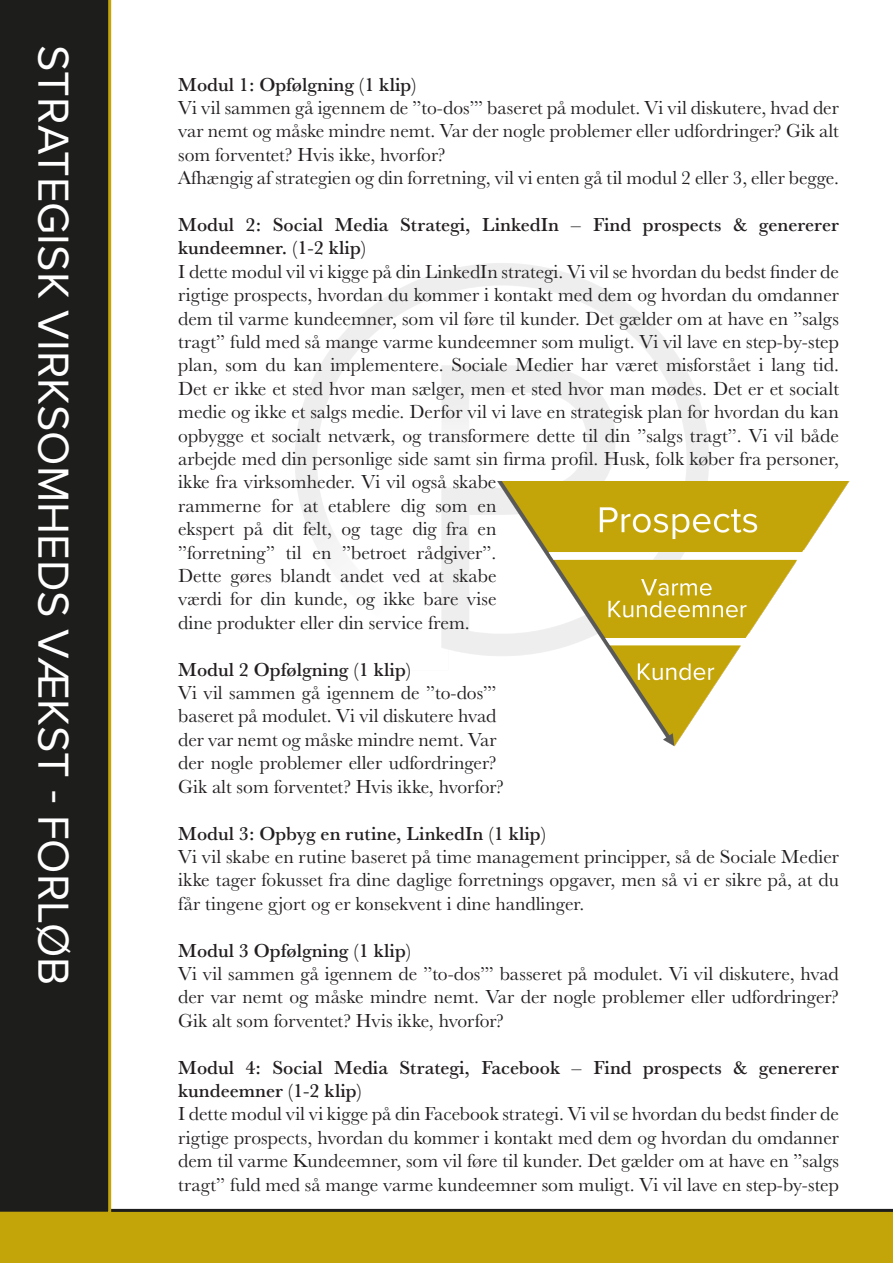
<style>
.page{position:relative;width:893px;height:1263px;background:#fff}
.page>*{position:absolute;margin:0;border:0;box-sizing:border-box;transform-origin:0 0}
.t1{font:45px "Proxima Nova";color:#fff}
.t2{font:19.5px/23.4px "Baskerville URW";color:#231f20}
.t3{font:500 19.5px/23.4px "Baskerville URW";color:#231f20}
</style>
<div class="page">
<div style="left:0;top:1209px;width:893px;height:54px;background:#c4a509"></div>
<div style="left:0;top:0;width:111px;height:1215px;background:#1d1d1c"></div>
<img style="left:295px;top:263px;width:438px;height:393px">
<img style="left:496px;top:482px;width:353px;height:265px">
<h1 class="t1" style="left:87px;top:45px;width:941px;rotate:90deg">STRATEGISK VIRKSOMHEDS VÆKST - FORLØB</h1>
<p class="t3" style="left:178px;top:72px;width:240px">Modul 1: Opfølgning (1 klip)</p>
<p class="t2" style="left:178px;top:95px;width:662px">Vi vil sammen gå igennem de ”to-dos’” baseret på modulet. Vi vil diskutere, hvad der var nemt og måske mindre nemt. Var der nogle problemer eller udfordringer? Gik alt som forventet? Hvis ikke, hvorfor?<br>Afhængig af strategien og din forretning, vil vi enten gå til modul 2 eller 3, eller begge.</p>
<p class="t3" style="left:178px;top:212px;width:662px">Modul 2: Social Media Strategi, LinkedIn – Find prospects &amp; genererer kundeemner. (1-2 klip)</p>
<p class="t2" style="left:178px;top:259px;width:662px">I dette modul vil vi kigge på din LinkedIn strategi. Vi vil se hvordan du bedst finder de rigtige prospects, hvordan du kommer i kontakt med dem og hvordan du omdanner dem til varme kundeemner, som vil føre til kunder. Det gælder om at have en ”salgs tragt” fuld med så mange varme kundeemner som muligt. Vi vil lave en step-by-step plan, som du kan implementere. Sociale Medier har været misforstået i lang tid.<br>Det er ikke et sted hvor man sælger, men et sted hvor man mødes. Det er et socialt medie og ikke et salgs medie. Derfor vil vi lave en strategisk plan for hvordan du kan opbygge et socialt netværk, og transformere dette til din ”salgs tragt”. Vi vil både arbejde med din personlige side samt sin firma profil. Husk, folk køber fra personer, ikke fra virksomheder. Vi vil også skabe<br>rammerne for at etablere dig som en<br>ekspert på dit felt, og tage dig fra en<br>”forretning” til en ”betroet rådgiver”.<br>Dette gøres blandt andet ved at skabe<br>værdi for din kunde, og ikke bare vise<br>dine produkter eller din service frem.</p>
<p class="t3" style="left:178px;top:657px;width:235px">Modul 2 Opfølgning (1 klip)</p>
<p class="t2" style="left:178px;top:680px;width:327px">Vi vil sammen gå igennem de ”to-dos’” baseret på modulet. Vi vil diskutere hvad der var nemt og måske mindre nemt. Var der nogle problemer eller udfordringer?<br>Gik alt som forventet? Hvis ikke, hvorfor?</p>
<p class="t3" style="left:178px;top:821px;width:369px">Modul 3: Opbyg en rutine, LinkedIn (1 klip)</p>
<p class="t2" style="left:178px;top:844px;width:662px;text-align:justify">Vi vil skabe en rutine baseret på time management principper, så de Sociale Medier ikke tager fokusset fra dine daglige forretnings opgaver, men så vi er sikre på, at du får tingene gjort og er konsekvent i dine handlinger.</p>
<p class="t3" style="left:178px;top:938px;width:235px">Modul 3 Opfølgning (1 klip)</p>
<p class="t2" style="left:178px;top:961px;width:662px;text-align:justify">Vi vil sammen gå igennem de ”to-dos’” basseret på modulet. Vi vil diskutere, hvad der var nemt og måske mindre nemt. Var der nogle problemer eller udfordringer?<br>Gik alt som forventet? Hvis ikke, hvorfor?</p>
<p class="t3" style="left:178px;top:1055px;width:662px">Modul 4: Social Media Strategi, Facebook – Find prospects &amp; genererer kundeemner (1-2 klip)</p>
<p class="t2" style="left:178px;top:1101px;width:662px;text-align:justify">I dette modul vil vi kigge på din Facebook strategi. Vi vil se hvordan du bedst finder de rigtige prospects, hvordan du kommer i kontakt med dem og hvordan du omdanner dem til varme Kundeemner, som vil føre til kunder. Det gælder om at have en ”salgs tragt” fuld med så mange varme kundeemner som muligt. Vi vil lave en step-by-step</p>
</div>
